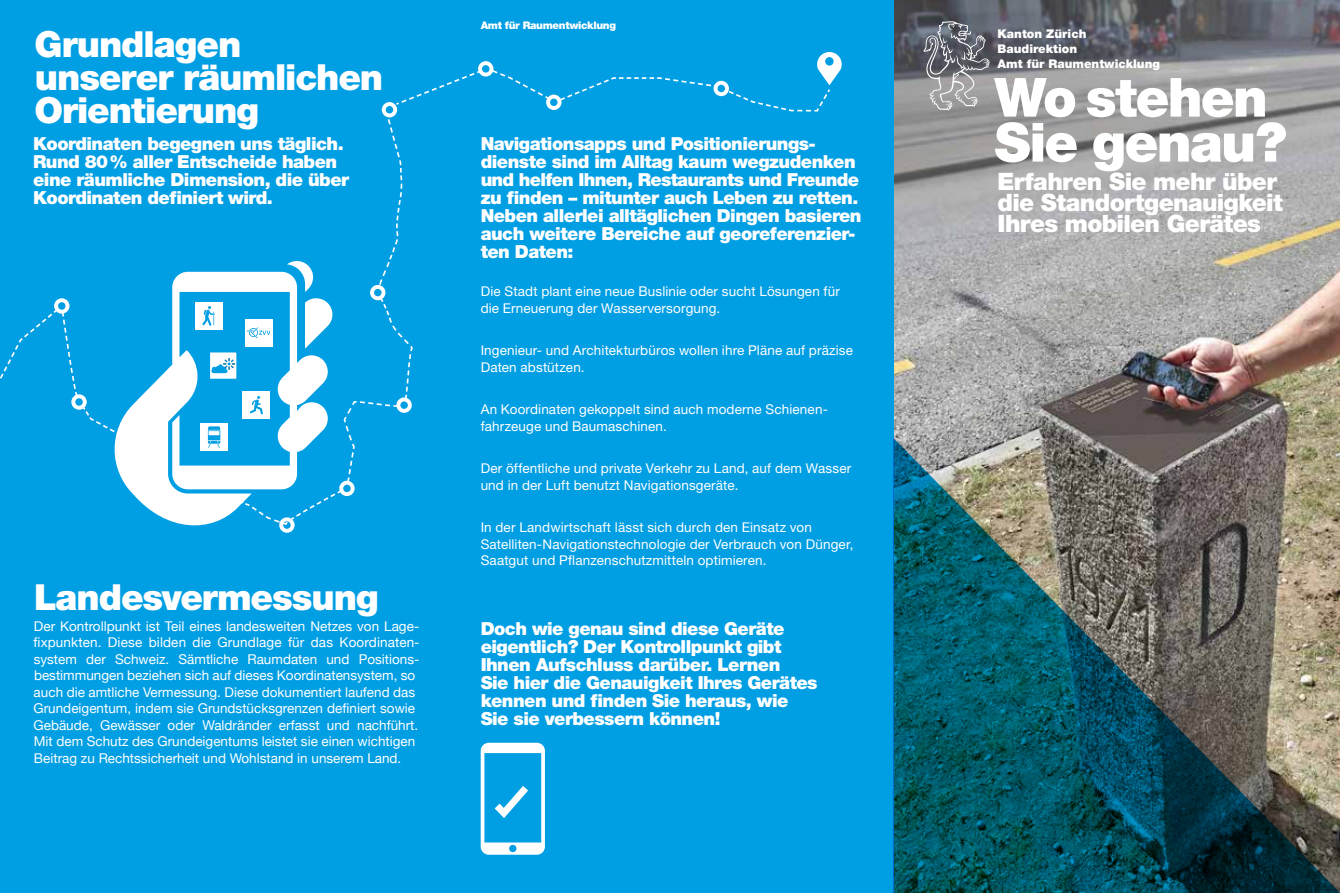
<style>
.page{position:relative;width:1340px;height:893px;background:#fff}
.page>*{position:absolute;margin:0;border:0;box-sizing:border-box;transform-origin:0 0}
.t1{font:900 54px/45px "Helvetica Neue";letter-spacing:-.035em;color:#fff}
.t2{font:900 36px/33px "Helvetica Neue";letter-spacing:-.03em;color:#fff}
.t3{font:900 24px/21px "Helvetica Neue";letter-spacing:-.025em;color:#fff}
.t4{font:900 18px/18px "Helvetica Neue";letter-spacing:-.03em;color:#fff}
.t5{font:13.5px/16.5px "Helvetica Neue";color:#fff}
.t6{font:13.5px/16.5px "Helvetica Neue LT Std";letter-spacing:.01em;color:#fff}
.t7{font:900 12px/15px "Helvetica Neue";color:#fff}
.t8{font:900 10.5px "Helvetica Neue";letter-spacing:-.03em;color:#fff}
</style>
<div class="page">
<img style="left:893px;top:326px;width:446px;height:112px">
<svg style="left:893px;top:0;width:446px;height:326px;background:#9a9b9c"></svg>
<div style="left:0;top:0;width:893px;height:893px;background:#009ee3"></div>
<svg style="left:0;top:306px;width:108px;height:123px"></svg>
<svg style="left:480px;top:743px;width:65px;height:112px"></svg>
<svg style="left:234px;top:103px;width:178px;height:396px"></svg>
<svg style="left:71px;top:394px;width:16px;height:16px"></svg>
<div style="left:75px;top:398px;width:8px;height:8px;background:#009ee3;border-radius:50%"></div>
<svg style="left:54px;top:298px;width:15px;height:16px"></svg>
<div style="left:58px;top:302px;width:8px;height:8px;background:#009ee3;border-radius:50%"></div>
<svg style="left:287px;top:259px;width:47px;height:90px"></svg>
<svg style="left:109px;top:272px;width:219px;height:261px"></svg>
<div style="left:200px;top:423px;width:28px;height:28px;background:#fff"></div>
<svg style="left:208px;top:426px;width:12px;height:22px"></svg>
<div style="left:242px;top:391px;width:28px;height:28px;background:#fff"></div>
<svg style="left:250px;top:396px;width:13px;height:18px"></svg>
<div style="left:244px;top:319px;width:28px;height:28px;background:#fff"></div>
<svg style="left:247px;top:327px;width:23px;height:11px"></svg>
<div style="left:195px;top:302px;width:27px;height:28px;background:#fff"></div>
<svg style="left:202px;top:306px;width:13px;height:20px"></svg>
<div style="left:208px;top:351px;width:30px;height:29px;background:#fff;border:2px solid #009ee3"></div>
<svg style="left:211px;top:358px;width:24px;height:15px"></svg>
<svg style="left:339px;top:481px;width:15px;height:15px"></svg>
<div style="left:343px;top:485px;width:8px;height:7px;background:#009ee3;border-radius:50%"></div>
<svg style="left:396px;top:397px;width:16px;height:16px"></svg>
<div style="left:400px;top:401px;width:8px;height:8px;background:#009ee3;border-radius:50%"></div>
<svg style="left:382px;top:102px;width:15px;height:15px"></svg>
<svg style="left:370px;top:285px;width:15px;height:15px"></svg>
<div style="left:374px;top:289px;width:7px;height:7px;background:#009ee3;border-radius:50%"></div>
<svg style="left:386px;top:52px;width:455px;height:124px"></svg>
<svg style="left:546px;top:95px;width:15px;height:15px"></svg>
<div style="left:550px;top:99px;width:7px;height:7px;background:#009ee3;border-radius:50%"></div>
<svg style="left:478px;top:61px;width:15px;height:16px"></svg>
<div style="left:482px;top:65px;width:7px;height:8px;background:#009ee3;border-radius:50%"></div>
<svg style="left:713px;top:81px;width:16px;height:15px"></svg>
<div style="left:717px;top:85px;width:8px;height:7px;background:#009ee3;border-radius:50%"></div>
<svg style="left:893px;top:438px;width:446px;height:455px;background:#3f6465"></svg>
<svg style="left:923px;top:20px;width:66px;height:91px;background:#86878c"></svg>
<h2 class="t2" style="left:34px;top:27px;width:350px">Grundlagen unserer räumlichen<br>Orientierung</h2>
<p class="t4" style="left:33px;top:134px;width:317px">Koordinaten begegnen uns täglich.<br>Rund 80% aller Entscheide haben eine räumliche Dimension, die über Koordinaten definiert wird.</p>
<h2 class="t2" style="left:34px;top:581px;width:346px">Landesvermessung</h2>
<p class="t5" style="left:34px;top:619px;width:387px">Der Kontrollpunkt ist Teil eines landesweiten Netzes von Lage&shy;fixpunkten. Diese bilden die Grundlage für das Koordinaten&shy;system der Schweiz. Sämtliche Raumdaten und Positions&shy;bestimmungen beziehen sich auf dieses Koordinatensystem, so auch die amtliche Vermessung. Diese dokumentiert laufend das Grundeigentum, indem sie Grundstücksgrenzen definiert sowie Gebäude, Gewässer oder Waldränder erfasst und nachführt.<br>Mit dem Schutz des Grundeigentums leistet sie einen wichtigen Beitrag zu Rechtssicherheit und Wohlstand in unserem Land.</p>
<p class="t8" style="left:480px;top:19px;width:137px">Amt für Raumentwicklung</p>
<p class="t4" style="left:480px;top:135px;width:382px">Navigationsapps und Positionierungs&shy;dienste sind im Alltag kaum wegzudenken und helfen Ihnen, Restaurants und Freunde zu finden – mitunter auch Leben zu retten.<br>Neben allerlei alltäglichen Dingen basieren auch weitere Bereiche auf georeferenzier&shy;ten Daten:</p>
<p class="t6" style="left:480px;top:283px;width:361px">Die Stadt plant eine neue Buslinie oder sucht Lösungen für die Erneuerung der Wasserversorgung.</p>
<p class="t6" style="left:480px;top:342px;width:374px">Ingenieur- und Architekturbüros wollen ihre Pläne auf präzise<br>Daten abstützen.</p>
<p class="t6" style="left:480px;top:401px;width:347px">An Koordinaten gekoppelt sind auch moderne Schienen&shy;fahrzeuge und Baumaschinen.</p>
<p class="t6" style="left:480px;top:460px;width:372px">Der öffentliche und private Verkehr zu Land, auf dem Wasser und in der Luft benutzt Navigationsgeräte.</p>
<p class="t6" style="left:480px;top:519px;width:374px">In der Landwirtschaft lässt sich durch den Einsatz von<br>Satelliten-Navigationstechnologie der Verbrauch von Dünger,<br>Saatgut und Pflanzenschutzmitteln optimieren.</p>
<p class="t4" style="left:480px;top:619px;width:338px">Doch wie genau sind diese Geräte eigentlich? Der Kontrollpunkt gibt Ihnen Aufschluss darüber. Lernen<br>Sie hier die Genauigkeit Ihres Gerätes kennen und finden Sie heraus, wie Sie sie verbessern können!</p>
<p class="t7" style="left:997px;top:27px;width:164px">Kanton Zürich<br>Baudirektion<br>Amt für Raumentwicklung</p>
<h1 class="t1" style="left:994px;top:75px;width:294px">Wo stehen<br>Sie genau?</h1>
<h3 class="t3" style="left:997px;top:171px;width:287px">Erfahren Sie mehr über die Standortgenauigkeit<br>Ihres mobilen Gerätes</h3>
</div>
